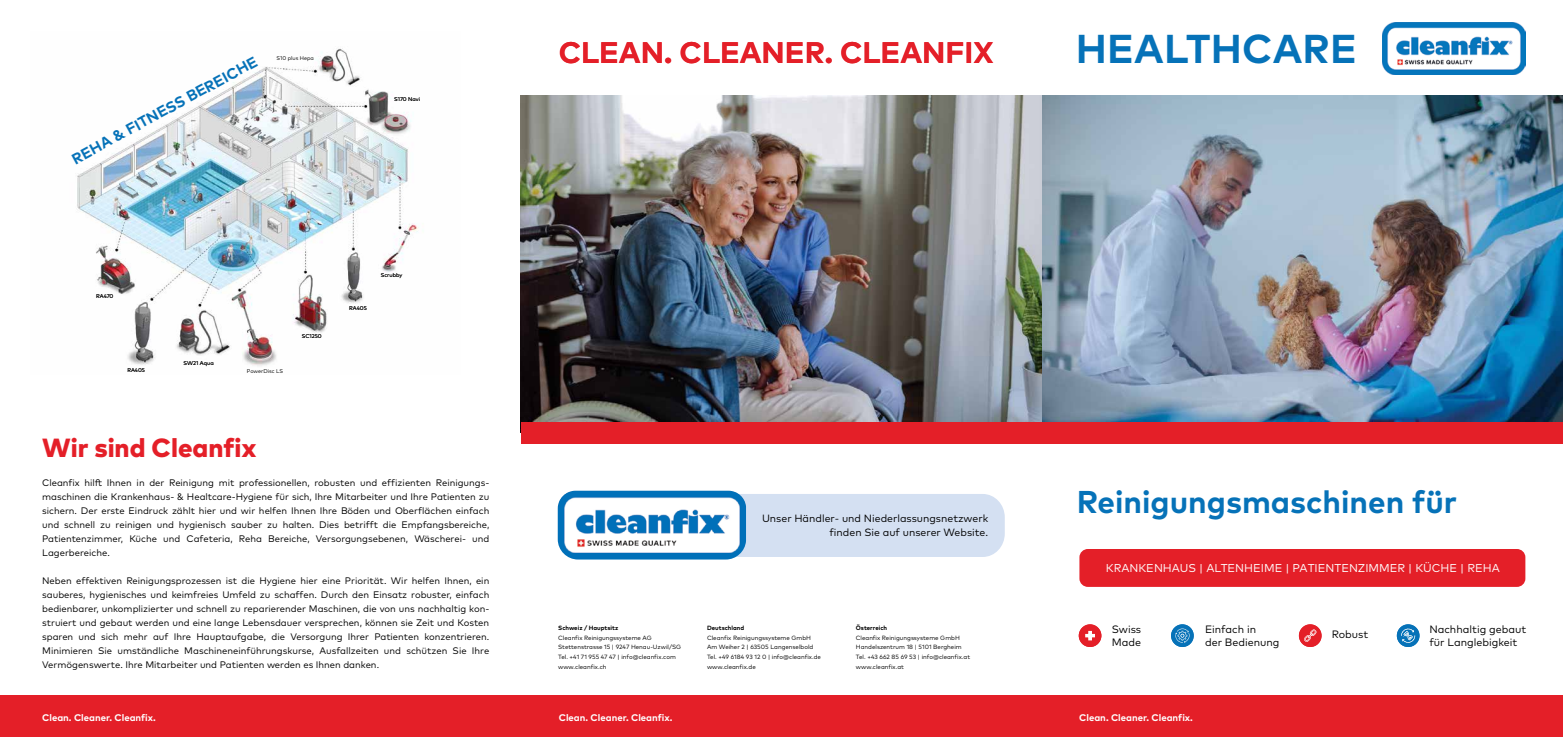
<style>
.page{position:relative;width:1563px;height:737px;background:#fff}
.page>*{position:absolute;margin:0;border:0;box-sizing:border-box;transform-origin:0 0}
.t1{font:700 40.25px "Mark W1 G";letter-spacing:.005em;color:#0672b8}
.t2{font:700 31.5px "Mark W1 G";color:#0672b8}
.t3{font:700 29.66px "Mark W1 G";color:#e41f28}
.t4{font:800 26.25px "Mark W1 G";color:#e41f28}
.t5{font:700 15.05px "Mark W1 G";color:#0672b8}
.t6{font:11.38px "Mark W1 G";color:#fff}
.t7{font:10.67px/12.9px "Mark W1 G";color:#000}
.t8{font:10.5px/14.9px "Mark W1 G";color:#000;text-align:right}
.t9{font:700 9.62px "Mark W1 G";color:#fff}
.t10{font:9.45px/14px "Mark W1 G";color:#000;text-align:justify}
.t11{font:6.12px/9.6px "Mark W1 G";color:#000}
.t12{font:700 6.12px "Mark W1 G";color:#000}
.t13{font:5.42px "Mark W1 G";color:#000}
</style>
<div class="page">
<img style="left:1042px;top:95px;width:521px;height:327px">
<img style="left:521px;top:95px;width:521px;height:327px">
<div style="left:1042px;top:696px;width:521px;height:41px;background:#e41f28"></div>
<div style="left:497px;top:696px;width:546px;height:41px;background:#e41f28"></div>
<div style="left:0;top:696px;width:522px;height:41px;background:#e41f28"></div>
<img style="left:1382px;top:22px;width:143px;height:52px">
<div style="left:1079px;top:549px;width:446px;height:38px;background:#e41f28;border-radius:8px"></div>
<img style="left:77px;top:48px;width:342px;height:318px">
<div style="left:746px;top:494px;width:259px;height:63px;background:#d4e0f2"></div>
<img style="left:558px;top:490px;width:188px;height:69px">
<div style="left:1042px;top:422px;width:521px;height:21px;background:#e41f28"></div>
<div style="left:521px;top:422px;width:521px;height:21px;background:#e41f28"></div>
<svg style="left:1078px;top:624px;width:23px;height:23px"></svg>
<div style="left:1171px;top:624px;width:22px;height:23px;background:#0672b8;border-radius:50%"></div>
<svg style="left:1175px;top:628px;width:14px;height:15px"></svg>
<div style="left:1299px;top:624px;width:22px;height:23px;background:#e41f28;border-radius:50%"></div>
<svg style="left:1304px;top:629px;width:12px;height:12px"></svg>
<div style="left:1397px;top:624px;width:22px;height:23px;background:#0672b8;border-radius:50%"></div>
<svg style="left:1401px;top:628px;width:14px;height:14px"></svg>
<h3 class="t5" style="left:68px;top:151px;width:210px;rotate:-29deg">REHA &amp; FITNESS BEREICHE</h3>
<p class="t13" style="left:276px;top:54px;width:39px">S10 plus Hepa</p>
<p class="t13" style="left:394px;top:95px;width:27px">S170 Navi</p>
<p class="t13" style="left:96px;top:292px;width:19px">RA470</p>
<p class="t13" style="left:127px;top:366px;width:19px">RA405</p>
<p class="t13" style="left:183px;top:359px;width:32px">SW21 Aqua</p>
<p class="t13" style="left:247px;top:367px;width:38px">PowerDisc LS</p>
<p class="t13" style="left:302px;top:332px;width:22px">SC1250</p>
<p class="t13" style="left:349px;top:304px;width:19px">RA405</p>
<p class="t13" style="left:381px;top:271px;width:23px">Scrubby</p>
<h3 class="t4" style="left:42px;top:428px;width:216px">Wir sind Cleanfix</h3>
<p class="t10" style="left:42px;top:475px;width:449px">Cleanfix hilft Ihnen in der Reinigung mit professionellen, robusten und effizienten Reinigungs&shy;maschinen die Krankenhaus- &amp; Healtcare-Hygiene für sich, Ihre Mitarbeiter und Ihre Patienten zu sichern. Der erste Eindruck zählt hier und wir helfen Ihnen Ihre Böden und Oberflächen einfach und schnell zu reinigen und hygienisch sauber zu halten. Dies betrifft die Empfangsbereiche, Patientenzimmer, Küche und Cafeteria, Reha Bereiche, Versorgungsebenen, Wäscherei- und Lagerbereiche.</p>
<p class="t10" style="left:42px;top:573px;width:449px">Neben effektiven Reinigungsprozessen ist die Hygiene hier eine Priorität. Wir helfen Ihnen, ein sauberes, hygienisches und keimfreies Umfeld zu schaffen. Durch den Einsatz robuster, einfach bedienbarer, unkomplizierter und schnell zu reparierender Maschinen, die von uns nachhaltig kon&shy;struiert und gebaut werden und eine lange Lebensdauer versprechen, können sie Zeit und Kosten sparen und sich mehr auf Ihre Hauptaufgabe, die Versorgung Ihrer Patienten konzentrieren.<br>Minimieren Sie umständliche Maschineneinführungskurse, Ausfallzeiten und schützen Sie Ihre Vermögenswerte. Ihre Mitarbeiter und Patienten werden es Ihnen danken.</p>
<h3 class="t3" style="left:559px;top:30px;width:436px">CLEAN. CLEANER. CLEANFIX</h3>
<p class="t8" style="left:762px;top:509px;width:228px">Unser Händler- und Niederlassungsnetzwerk finden Sie auf unserer Website.</p>
<p class="t12" style="left:558px;top:623px;width:62px">Schweiz / Hauptsitz</p>
<p class="t11" style="left:558px;top:632px;width:124px">Cleanfix Reinigungssysteme AG<br>Stettenstrasse 15 | 9247 Henau-Uzwil/SG<br>Tel. +41 71 955 47 47 | info@cleanfix.com www.cleanfix.ch</p>
<p class="t12" style="left:707px;top:623px;width:39px">Deutschland</p>
<p class="t11" style="left:707px;top:632px;width:115px">Cleanfix Reinigungssysteme GmbH<br>Am Weiher 2 | 63505 Langenselbold<br>Tel. +49 6184 93 12 0 | info@cleanfix.de www.cleanfix.de</p>
<p class="t12" style="left:856px;top:623px;width:33px">Österreich</p>
<p class="t11" style="left:856px;top:632px;width:116px">Cleanfix Reinigungssysteme GmbH<br>Handelszentrum 18 | 5101 Bergheim<br>Tel. +43 662 85 69 53 | info@cleanfix.at www.cleanfix.at</p>
<h1 class="t1" style="left:1076px;top:18px;width:282px">HEALTHCARE</h1>
<h2 class="t2" style="left:1077px;top:478px;width:382px">Reinigungsmaschinen für</h2>
<p class="t6" style="left:1106px;top:559px;width:395px">KRANKENHAUS | ALTENHEIME | PATIENTENZIMMER | KÜCHE | REHA</p>
<p class="t7" style="left:1112px;top:622px;width:31px">Swiss<br>Made</p>
<p class="t7" style="left:1205px;top:622px;width:76px">Einfach in<br>der Bedienung</p>
<p class="t7" style="left:1429px;top:622px;width:98px">Nachhaltig gebaut für Langlebigkeit</p>
<p class="t7" style="left:1331px;top:626px;width:38px">Robust</p>
<p class="t9" style="left:42px;top:710px;width:115px">Clean. Cleaner. Cleanfix.</p>
<p class="t9" style="left:559px;top:710px;width:115px">Clean. Cleaner. Cleanfix.</p>
<p class="t9" style="left:1079px;top:710px;width:115px">Clean. Cleaner. Cleanfix.</p>
</div>
